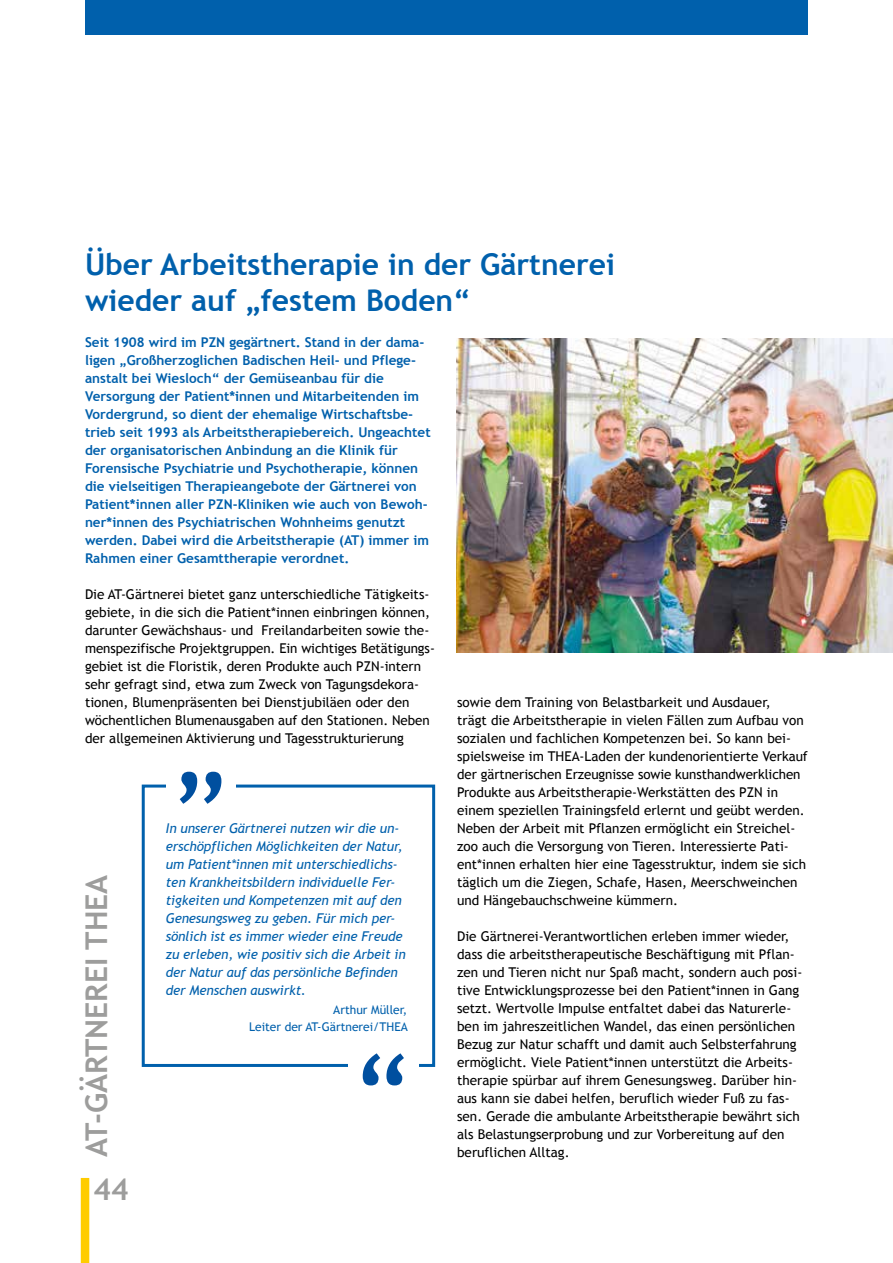
<style>
.page{position:relative;width:893px;height:1263px;background:#fff}
.page>*{position:absolute;margin:0;border:0;box-sizing:border-box;transform-origin:0 0}
.t1{font:700 30px/36px "Trebuchet MS";color:#0060ac}
.t2{font:700 30px "Trebuchet MS";color:#9d9d9c}
.t3{font:13.5px/18px "Trebuchet MS";color:#000}
.t4{font:700 13.5px/18px "Trebuchet MS";color:#0060ac}
.t5{font:italic 13.5px/18px "Trebuchet MS";letter-spacing:-.01em;color:#0060ac}
.t6{font:12px/16.5px "Trebuchet MS";color:#0060ac;text-align:right}
</style>
<div class="page">
<div style="left:81px;top:1178px;width:8px;height:85px;background:#fc0"></div>
<img style="left:456px;top:338px;width:437px;height:315px">
<div style="left:85px;top:0;width:723px;height:34px;background:#0060ac"></div>
<div style="left:142px;top:784px;width:293px;height:283px;background:#fff;border:3px solid #0060ac"></div>
<div style="left:166px;top:754px;width:69px;height:63px;background:#fff"></div>
<svg style="left:180px;top:772px;width:41px;height:32px"></svg>
<div style="left:348px;top:1037px;width:70px;height:56px;background:#fff"></div>
<svg style="left:363px;top:1053px;width:41px;height:32px"></svg>
<h1 class="t1" style="left:85px;top:246px;width:531px">Über Arbeitstherapie in der Gärtnerei wieder auf „festem Boden“</h1>
<p class="t4" style="left:85px;top:333px;width:347px">Seit 1908 wird im PZN gegärtnert. Stand in der dama&shy;ligen „Großherzoglichen Badischen Heil- und Pflege&shy;anstalt bei Wiesloch“ der Gemüseanbau für die Versorgung der Patient*innen und Mitarbeitenden im Vordergrund, so dient der ehemalige Wirtschaftsbe&shy;trieb seit 1993 als Arbeitstherapiebereich. Ungeachtet der organisatorischen Anbindung an die Klinik für Forensische Psychiatrie und Psychotherapie, können die vielseitigen Therapieangebote der Gärtnerei von Patient*innen aller PZN-Kliniken wie auch von Bewoh&shy;ner*innen des Psychiatrischen Wohnheims genutzt werden. Dabei wird die Arbeitstherapie (AT) immer im Rahmen einer Gesamttherapie verordnet.</p>
<p class="t3" style="left:85px;top:585px;width:351px">Die AT-Gärtnerei bietet ganz unterschiedliche Tätigkeits&shy;gebiete, in die sich die Patient*innen einbringen können, darunter Gewächshaus- und Freilandarbeiten sowie the&shy;menspezifische Projektgruppen. Ein wichtiges Betätigungs&shy;gebiet ist die Floristik, deren Produkte auch PZN-intern sehr gefragt sind, etwa zum Zweck von Tagungsdekora&shy;tionen, Blumenpräsenten bei Dienstjubiläen oder den wöchentlichen Blumenausgaben auf den Stationen. Neben der allgemeinen Aktivierung und Tagesstrukturierung</p>
<p class="t3" style="left:457px;top:693px;width:352px">sowie dem Training von Belastbarkeit und Ausdauer,<br>trägt die Arbeitstherapie in vielen Fällen zum Aufbau von sozialen und fachlichen Kompetenzen bei. So kann bei&shy;spielsweise im THEA-Laden der kundenorientierte Verkauf der gärtnerischen Erzeugnisse sowie kunsthandwerklichen Produkte aus Arbeitstherapie-Werkstätten des PZN in einem speziellen Trainingsfeld erlernt und geübt werden.<br>Neben der Arbeit mit Pflanzen ermöglicht ein Streichel&shy;zoo auch die Versorgung von Tieren. Interessierte Pati&shy;ent*innen erhalten hier eine Tagesstruktur, indem sie sich täglich um die Ziegen, Schafe, Hasen, Meerschweinchen und Hängebauchschweine kümmern.</p>
<p class="t3" style="left:457px;top:927px;width:347px">Die Gärtnerei-Verantwortlichen erleben immer wieder, dass die arbeitstherapeutische Beschäftigung mit Pflan&shy;zen und Tieren nicht nur Spaß macht, sondern auch posi&shy;tive Entwicklungsprozesse bei den Patient*innen in Gang setzt. Wertvolle Impulse entfaltet dabei das Naturerle&shy;ben im jahreszeitlichen Wandel, das einen persönlichen Bezug zur Natur schafft und damit auch Selbsterfahrung ermöglicht. Viele Patient*innen unterstützt die Arbeits&shy;therapie spürbar auf ihrem Genesungsweg. Darüber hin&shy;aus kann sie dabei helfen, beruflich wieder Fuß zu fas&shy;sen. Gerade die ambulante Arbeitstherapie bewährt sich als Belastungserprobung und zur Vorbereitung auf den</p>
<p class="t5" style="left:166px;top:819px;width:241px">In unserer Gärtnerei nutzen wir die un&shy;erschöpflichen Möglichkeiten der Natur, um Patient*innen mit unterschiedlichs&shy;ten Krankheitsbildern individuelle Fer&shy;tigkeiten und Kompetenzen mit auf den Genesungsweg zu geben. Für mich per&shy;sönlich ist es immer wieder eine Freude zu erleben, wie positiv sich die Arbeit in der Natur auf das persönliche Befinden der Menschen auswirkt.</p>
<p class="t6" style="left:249px;top:1002px;width:160px">Arthur Müller,<br>Leiter der AT-Gärtnerei/THEA</p>
<h1 class="t2" style="left:78px;top:1157px;width:284px;rotate:-90deg">AT-GÄRTNEREI THEA</h1>
<p class="t3" style="left:457px;top:1143px;width:114px">beruflichen Alltag.</p>
<h1 class="t2" style="left:94px;top:1171px;width:37px">44</h1>
</div>
